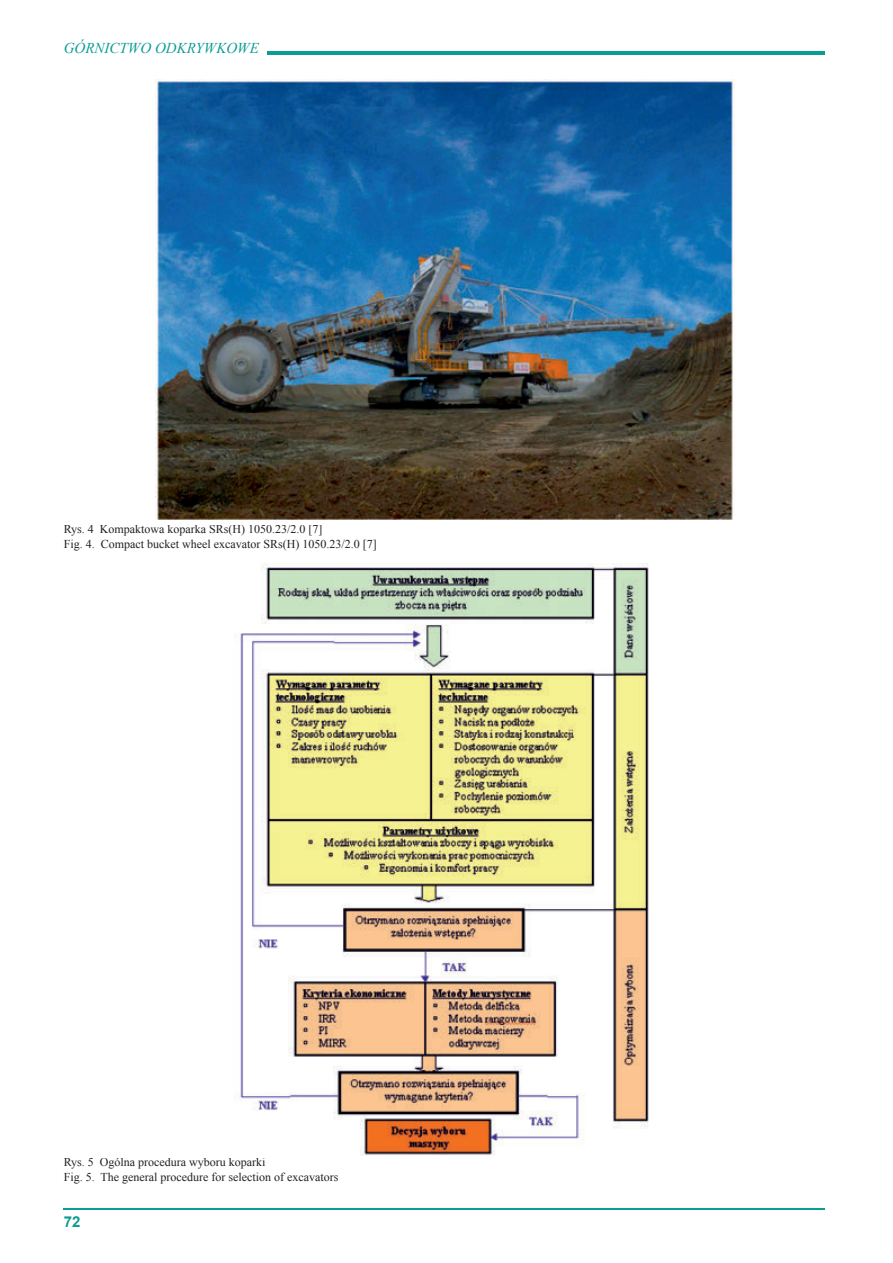
<style>
.page{position:relative;width:893px;height:1263px;background:#fff}
.page>*{position:absolute;margin:0;border:0;box-sizing:border-box;transform-origin:0 0}
.t1{font:italic 15px "Times New Roman";color:#0b9c94}
.t2{font:700 15px "Arial";color:#0b9c94}
.t3{font:12px/14.4px "Times New Roman";color:#231f20}
</style>
<div class="page">
<hr style="left:64px;top:1208px;width:761px;height:1px;background:#0b9c94">
<hr style="left:267px;top:51px;width:558px;height:3px;background:#0b9c94">
<img style="left:155px;top:80px;width:579px;height:440px">
<img style="left:234px;top:563px;width:415px;height:592px">
<p class="t1" style="left:64px;top:37px;width:197px">GÓRNICTWO ODKRYWKOWE</p>
<p class="t3" style="left:64px;top:522px;width:314px">Rys. 4 Kompaktowa koparka SRs(H) 1050.23/2.0 [7]<br>Fig. 4. Compact bucket wheel excavator SRs(H) 1050.23/2.0 [7]</p>
<p class="t3" style="left:64px;top:1155px;width:276px">Rys. 5 Ogólna procedura wyboru koparki<br>Fig. 5. The general procedure for selection of excavators</p>
<p class="t2" style="left:64px;top:1212px;width:18px">72</p>
</div>
